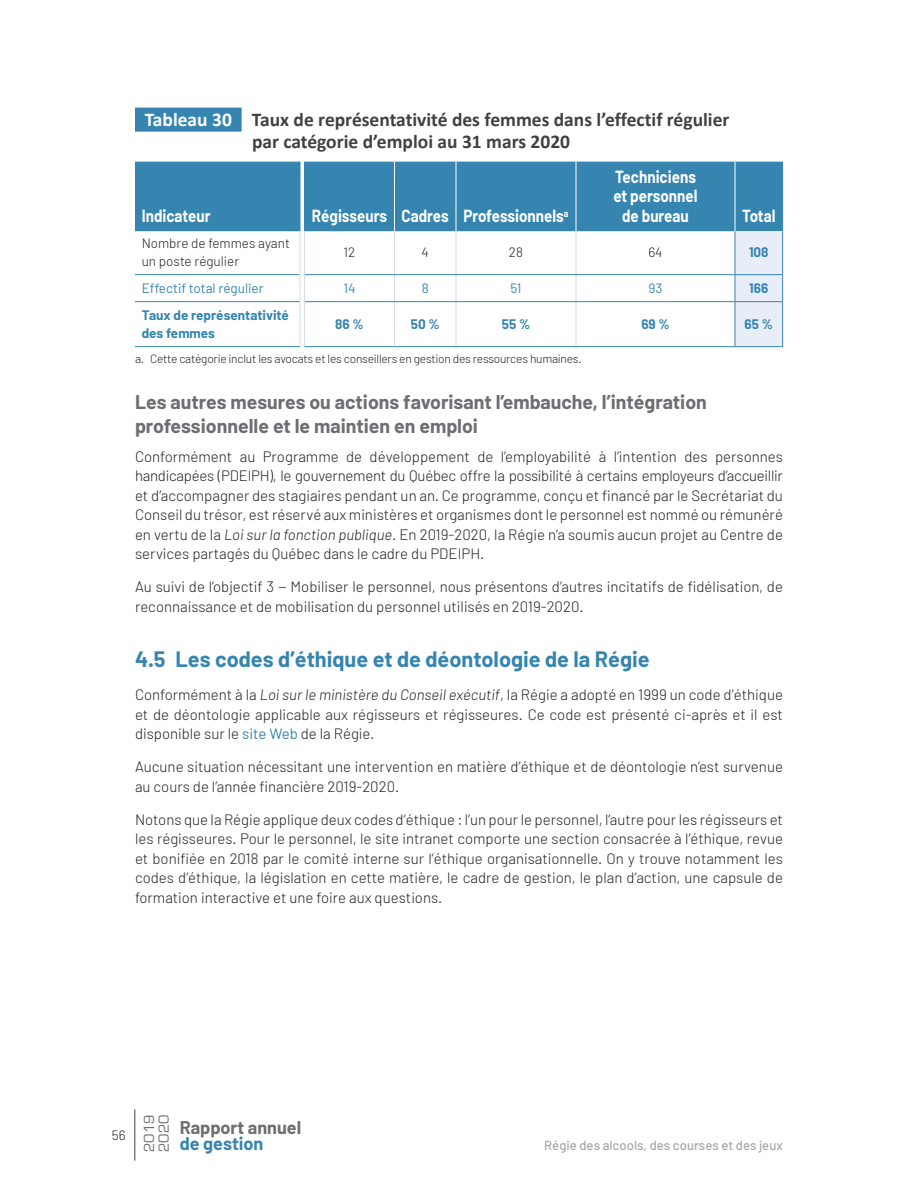
<style>
.page{position:relative;width:918px;height:1188px;background:#fff}
.page>*{position:absolute;margin:0;border:0;box-sizing:border-box;transform-origin:0 0}
.t1{font:700 21.75px "Barlow";color:#3585b0}
.P{font:700 19.5px/22.5px "Calibri";color:#414042}
.t2{font:700 19.5px/24px "Barlow";color:#6d6e71}
.t3{font:700 18px "Barlow";color:#6d6e71}
.t4{font:700 18px "Barlow";color:#3585b0}
.TH{font:700 17.1px/19.8px "Barlow";color:#fff;text-align:center;scale:.88 1}
.t5{font:15.15px/14.9px "Eurostile";color:#6d6e71}
.t6{font:300 15px/19.5px "Barlow";color:#231f20;text-align:justify}
.TD{font:700 13.5px/18px "Barlow";color:#3585b0}
.TD-2{font:300 13.5px/18px "Barlow";color:#231f20}
.TD-3{font:13.5px "Barlow";color:#3585b0}
.t7{font:500 13.2px "Barlow";color:#a5a7aa}
.t8{font:300 12px "Barlow";letter-spacing:-.02em;color:#231f20}
.s1{color:#fff}
.s2{font-style:italic}
.s3{font-weight:400;color:#3585b0}
</style>
<div class="page">
<div style="left:135px;top:108px;width:107px;height:24px;background:#3585b0"></div>
<div style="left:135px;top:162px;width:647px;height:69px;background:#3585b0"></div>
<hr style="left:394px;top:162px;width:1px;height:69px;background:#fff">
<hr style="left:456px;top:162px;width:1px;height:69px;background:#fff">
<hr style="left:576px;top:162px;width:1px;height:69px;background:#fff">
<hr style="left:394px;top:231px;width:1px;height:43px;background:#d3dde9">
<hr style="left:456px;top:231px;width:1px;height:43px;background:#d3dde9">
<hr style="left:576px;top:231px;width:1px;height:43px;background:#d3dde9">
<svg style="left:394px;top:275px;width:1px;height:26px"></svg>
<svg style="left:456px;top:275px;width:1px;height:26px"></svg>
<svg style="left:576px;top:275px;width:1px;height:26px"></svg>
<hr style="left:394px;top:302px;width:1px;height:44px;background:#d3dde9">
<hr style="left:456px;top:302px;width:1px;height:44px;background:#d3dde9">
<hr style="left:576px;top:302px;width:1px;height:44px;background:#d3dde9">
<hr style="left:135px;top:274px;width:165px;height:1px;background:#3585b0">
<hr style="left:305px;top:274px;width:89px;height:1px;background:#3585b0">
<hr style="left:394px;top:274px;width:62px;height:1px;background:#3585b0">
<hr style="left:456px;top:274px;width:120px;height:1px;background:#3585b0">
<hr style="left:576px;top:274px;width:159px;height:1px;background:#3585b0">
<hr style="left:135px;top:301px;width:165px;height:1px;background:#3585b0">
<hr style="left:305px;top:301px;width:89px;height:1px;background:#3585b0">
<hr style="left:394px;top:301px;width:62px;height:1px;background:#3585b0">
<hr style="left:456px;top:301px;width:120px;height:1px;background:#3585b0">
<hr style="left:576px;top:301px;width:159px;height:1px;background:#3585b0">
<hr style="left:135px;top:346px;width:165px;height:1px;background:#3585b0">
<hr style="left:304px;top:346px;width:90px;height:1px;background:#3585b0">
<hr style="left:394px;top:346px;width:62px;height:1px;background:#3585b0">
<hr style="left:456px;top:346px;width:120px;height:1px;background:#3585b0">
<hr style="left:576px;top:346px;width:159px;height:1px;background:#3585b0">
<hr style="left:735px;top:162px;width:1px;height:69px;background:#fff">
<hr style="left:300px;top:162px;width:1px;height:69px;background:#3585b0">
<hr style="left:304px;top:162px;width:1px;height:69px;background:#3585b0">
<hr style="left:300px;top:231px;width:1px;height:44px;background:#d3dde9">
<hr style="left:304px;top:231px;width:1px;height:44px;background:#d3dde9">
<svg style="left:300px;top:275px;width:5px;height:27px"></svg>
<hr style="left:300px;top:302px;width:1px;height:44px;background:#d3dde9">
<hr style="left:304px;top:302px;width:1px;height:44px;background:#d3dde9">
<hr style="left:782px;top:162px;width:1px;height:69px;background:#3585b0">
<svg style="left:735px;top:231px;width:48px;height:116px;background:#e0e8f3"></svg>
<hr style="left:782px;top:302px;width:1px;height:44px;background:#3585b0">
<hr style="left:135px;top:1110px;width:1px;height:51px;background:#414042">
<h3 class="P" style="left:252px;top:108px;width:479px;text-indent:-107px"><span class="s1">Tableau 30</span> Taux de représentativité des femmes dans l’effectif régulier par catégorie d’emploi au 31 mars 2020</h3>
<p class="TH" style="left:142px;top:206px;width:80px">Indicateur</p>
<p class="TH" style="left:312px;top:206px;width:87px">Régisseurs</p>
<p class="TH" style="left:402px;top:206px;width:55px">Cadres</p>
<p class="TH" style="left:463px;top:206px;width:121px">Professionnels<sup>a</sup></p>
<p class="TH" style="left:613px;top:166px;width:97px">Techniciens et personnel de bureau</p>
<p class="TH" style="left:742px;top:206px;width:39px">Total</p>
<p class="TD-2" style="left:142px;top:234px;width:150px">Nombre de femmes ayant un poste régulier</p>
<p class="TD-2" style="left:344px;top:243px;width:13px">12</p>
<p class="TD-2" style="left:422px;top:243px;width:9px">4</p>
<p class="TD-2" style="left:509px;top:243px;width:16px">28</p>
<p class="TD-2" style="left:648px;top:243px;width:16px">64</p>
<p class="TD" style="left:749px;top:243px;width:21px">108</p>
<p class="TD-3" style="left:142px;top:279px;width:123px">Effectif total régulier</p>
<p class="TD-3" style="left:343px;top:279px;width:14px">14</p>
<p class="TD-3" style="left:422px;top:279px;width:9px">8</p>
<p class="TD-3" style="left:510px;top:279px;width:13px">51</p>
<p class="TD-3" style="left:649px;top:279px;width:15px">93</p>
<p class="TD" style="left:749px;top:279px;width:21px">166</p>
<p class="TD" style="left:142px;top:306px;width:149px">Taux de représentativité des femmes</p>
<p class="TD" style="left:335px;top:315px;width:30px">86%</p>
<p class="TD" style="left:411px;top:315px;width:30px">50%</p>
<p class="TD" style="left:502px;top:315px;width:30px">55%</p>
<p class="TD" style="left:641px;top:315px;width:30px">69%</p>
<p class="TD" style="left:745px;top:315px;width:30px">65%</p>
<p class="t8" style="left:135px;top:351px;width:448px">a. Cette catégorie inclut les avocats et les conseillers en gestion des ressources humaines.</p>
<h4 class="t2" style="left:135px;top:390px;width:573px">Les autres mesures ou actions favorisant l’embauche, l’intégration professionnelle et le maintien en emploi</h4>
<p class="t6" style="left:135px;top:446px;width:650px">Conformément au Programme de développement de l’employabilité à l’intention des personnes handicapées (PDEIPH), le gouvernement du Québec offre la possibilité à certains employeurs d’accueillir et d’accompagner des stagiaires pendant un an. Ce programme, conçu et financé par le Secrétariat du Conseil du trésor, est réservé aux ministères et organismes dont le personnel est nommé ou rémunéré en vertu de la <span class="s2">Loi sur la fonction publique</span>. En 2019‑2020, la Régie n’a soumis aucun projet au Centre de services partagés du Québec dans le cadre du PDEIPH.</p>
<p class="t6" style="left:135px;top:577px;width:650px">Au suivi de l’objectif 3 – Mobiliser le personnel, nous présentons d’autres incitatifs de fidélisation, de reconnaissance et de mobilisation du personnel utilisés en 2019‑2020.</p>
<h3 class="t1" style="left:135px;top:646px;width:516px">4.5 Les codes d’éthique et de déontologie de la Régie</h3>
<p class="t6" style="left:135px;top:685px;width:650px">Conformément à la <span class="s2">Loi sur le ministère du Conseil exécutif</span>, la Régie a adopté en 1999 un code d’éthique et de déontologie applicable aux régisseurs et régisseures. Ce code est présenté ci-après et il est disponible sur le <span class="s3">site Web</span> de la Régie.</p>
<p class="t6" style="left:135px;top:757px;width:650px">Aucune situation nécessitant une intervention en matière d’éthique et de déontologie n’est survenue au cours de l’année financière 2019-2020.</p>
<p class="t6" style="left:135px;top:809px;width:650px">Notons que la Régie applique deux codes d’éthique : l’un pour le personnel, l’autre pour les régisseurs et les régisseures. Pour le personnel, le site intranet comporte une section consacrée à l’éthique, revue et bonifiée en 2018 par le comité interne sur l’éthique organisationnelle. On y trouve notamment les codes d’éthique, la législation en cette matière, le cadre de gestion, le plan d’action, une capsule de formation interactive et une foire aux questions.</p>
<p class="TD-2" style="left:112px;top:1125px;width:15px">56</p>
<p class="t5" style="left:142px;top:1152px;width:39px;rotate:-90deg">2019<br>2020</p>
<p class="t3" style="left:180px;top:1116px;width:123px">Rapport annuel</p>
<p class="t4" style="left:180px;top:1133px;width:85px">de gestion</p>
<p class="t7" style="left:544px;top:1137px;width:240px">Régie des alcools, des courses et des jeux</p>
</div>
